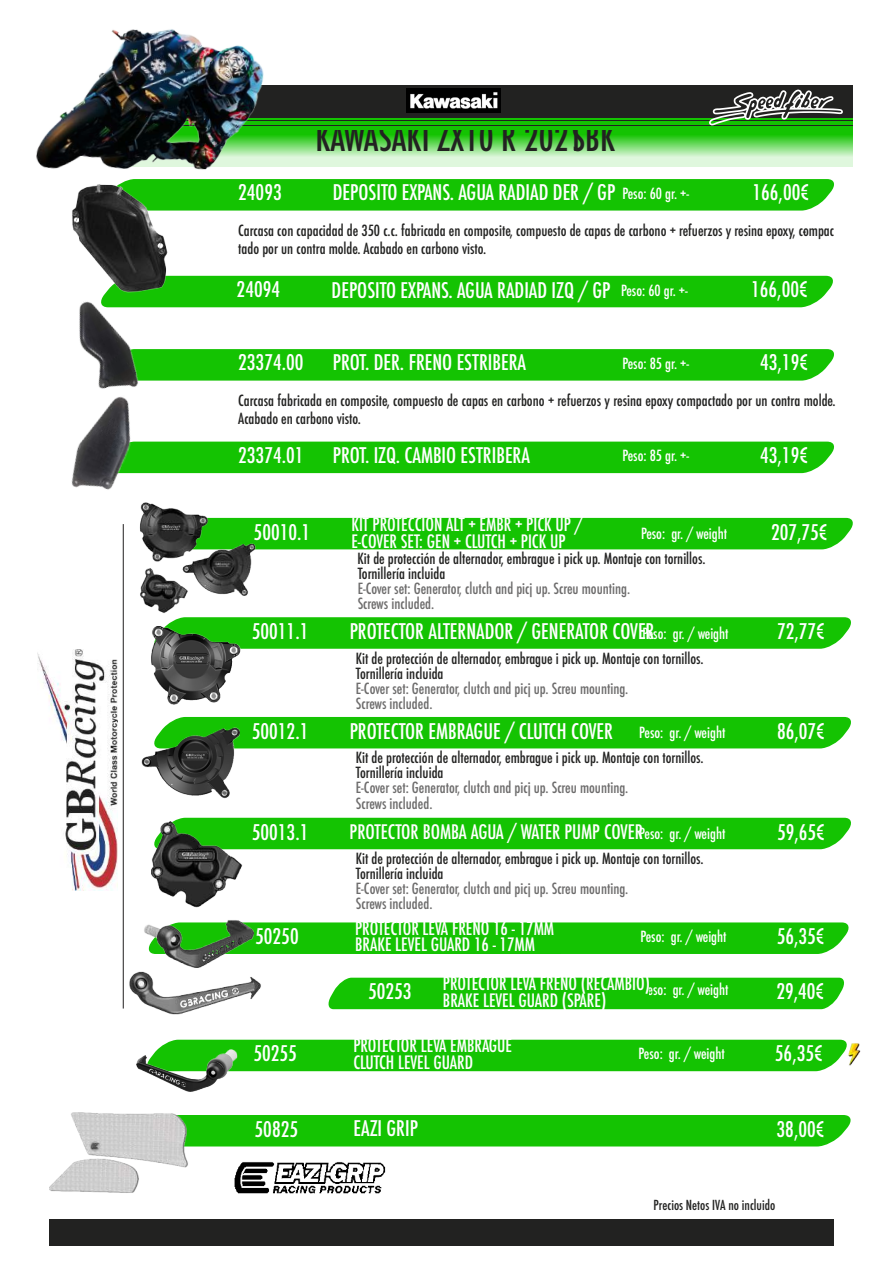
<style>
.page{position:relative;width:893px;height:1263px;background:#fff}
.page>*{position:absolute;margin:0;border:0;box-sizing:border-box;transform-origin:0 0}
.t1{font:500 condensed 36px "Futura";color:#222221}
.t2{font:500 condensed 21px "Futura";color:#fff}
.t3{font:500 condensed 19.5px "Futura";color:#fff}
.t4{font:500 condensed 18px/16.5px "Futura";color:#fff}
.t5{font:500 condensed 15px/15px "Futura";color:#222221}
.t6{font:500 condensed 15px/15px "Futura";color:#6d6c6c}
.t7{font:500 condensed 15px "Futura";color:#fff}
.t8{font:500 condensed 13.5px "Futura";color:#222221}
.s1{font-size:15px}
</style>
<div class="page">
<div style="left:49px;top:1219px;width:785px;height:26px;background:#222221"></div>
<svg style="left:277px;top:129px;width:576px;height:38px;background:#84df7b"></svg>
<div style="left:111px;top:85px;width:742px;height:44px;background:#222221"></div>
<svg style="left:277px;top:90px;width:576px;height:39px"></svg>
<img style="left:36px;top:29px;width:241px;height:141px">
<div style="left:257px;top:518px;width:596px;height:31px;background:#14c302"></div>
<svg style="left:266px;top:922px;width:583px;height:32px;background:#1ec50d"></svg>
<img style="left:123px;top:920px;width:143px;height:95px">
<div style="left:328px;top:978px;width:516px;height:31px;background:#14c302"></div>
<div style="left:443px;top:978px;width:205px;height:30px;background:#14c302"></div>
<div style="left:355px;top:923px;width:205px;height:30px;background:#14c302"></div>
<img style="left:38px;top:650px;width:79px;height:241px">
<div style="left:189px;top:1115px;width:662px;height:31px;background:#14c302"></div>
<img style="left:234px;top:1162px;width:152px;height:32px">
<img style="left:139px;top:502px;width:118px;height:111px">
<svg style="left:180px;top:617px;width:671px;height:32px;background:#1ac409"></svg>
<div style="left:239px;top:717px;width:612px;height:31px;background:#14c302"></div>
<div style="left:244px;top:818px;width:607px;height:31px;background:#14c302"></div>
<img style="left:151px;top:618px;width:92px;height:87px">
<img style="left:141px;top:717px;width:98px;height:82px">
<img style="left:152px;top:817px;width:92px;height:91px">
<img style="left:49px;top:1112px;width:140px;height:81px">
<hr style="left:123px;top:524px;width:1px;height:484px;background:#211f1f">
<div style="left:149px;top:276px;width:684px;height:31px;background:#14c302"></div>
<svg style="left:122px;top:179px;width:712px;height:32px;background:#1ac409"></svg>
<img style="left:72px;top:183px;width:96px;height:110px">
<svg style="left:149px;top:349px;width:685px;height:32px;background:#19c408"></svg>
<div style="left:146px;top:442px;width:688px;height:31px;background:#14c302"></div>
<img style="left:71px;top:407px;width:75px;height:83px">
<img style="left:72px;top:292px;width:77px;height:115px">
<div style="left:169px;top:1040px;width:676px;height:31px;background:#14c302"></div>
<div style="left:353px;top:1040px;width:206px;height:30px;background:#14c302"></div>
<img style="left:136px;top:1042px;width:103px;height:50px">
<img style="left:844px;top:1041px;width:17px;height:25px">
<h1 class="t1" style="left:315px;top:115px;width:301px">KAWASAKI ZX10 R 2021 SBK</h1>
<h2 class="t2" style="left:238px;top:179px;width:45px">24093</h2>
<h2 class="t2" style="left:333px;top:179px;width:358px">DEPOSITO EXPANS. AGUA RADIAD DER / GP <span class="s1">Peso: 60 gr. +-</span></h2>
<h2 class="t2" style="left:753px;top:179px;width:58px">166,00€</h2>
<p class="t5" style="left:238px;top:223px;width:597px">Carcasa con capacidad de 350 c.c. fabricada en composite, compuesto de capas de carbono + refuerzos y resina epoxy, compac</p>
<p class="t5" style="left:803px;top:223px;width:4px">-</p>
<p class="t5" style="left:238px;top:241px;width:249px">tado por un contra molde. Acabado en carbono visto.</p>
<h2 class="t2" style="left:237px;top:276px;width:45px">24094</h2>
<h2 class="t2" style="left:332px;top:277px;width:358px">DEPOSITO EXPANS. AGUA RADIAD IZQ / GP <span class="s1">Peso: 60 gr. +-</span></h2>
<h2 class="t2" style="left:751px;top:276px;width:58px">166,00€</h2>
<h2 class="t2" style="left:238px;top:349px;width:67px">23374.00</h2>
<h2 class="t2" style="left:333px;top:349px;width:195px">PROT. DER. FRENO ESTRIBERA</h2>
<p class="t7" style="left:622px;top:354px;width:68px">Peso: 85 gr. +-</p>
<h2 class="t2" style="left:760px;top:349px;width:49px">43,19€</h2>
<p class="t5" style="left:238px;top:391px;width:599px;line-height:18px">Carcasa fabricada en composite, compuesto de capas en carbono + refuerzos y resina epoxy compactado por un contra molde.<br>Acabado en carbono visto.</p>
<h2 class="t2" style="left:238px;top:442px;width:67px">23374.01</h2>
<h2 class="t2" style="left:333px;top:442px;width:199px">PROT. IZQ. CAMBIO ESTRIBERA</h2>
<p class="t7" style="left:622px;top:446px;width:68px">Peso: 85 gr. +-</p>
<h2 class="t2" style="left:760px;top:442px;width:49px">43,19€</h2>
<p class="t4" style="left:351px;top:517px;width:233px">KIT PROTECCIÓN ALT + EMBR + PICK UP /<br>E-COVER SET: GEN + CLUTCH + PICK UP</p>
<h2 class="t2" style="left:254px;top:519px;width:58px">50010.1</h2>
<h2 class="t2" style="left:771px;top:519px;width:58px">207,75€</h2>
<p class="t7" style="left:641px;top:524px;width:88px">Peso: gr. / weight</p>
<p class="t5" style="left:358px;top:551px;width:349px">Kit de protección de alternador, embrague i pick up. Montaje con tornillos.<br>Tornillería incluida</p>
<p class="t6" style="left:358px;top:581px;width:274px">E-Cover set: Generator, clutch and picj up. Screu mounting.<br>Screws included.</p>
<h2 class="t2" style="left:252px;top:618px;width:58px">50011.1</h2>
<h2 class="t2" style="left:350px;top:618px;width:380px">PROTECTOR ALTERNADOR / GENERATOR COVER<span class="s1">Peso: gr. / weight</span></h2>
<h2 class="t2" style="left:777px;top:618px;width:49px">72,77€</h2>
<p class="t5" style="left:356px;top:651px;width:349px">Kit de protección de alternador, embrague i pick up. Montaje con tornillos.<br>Tornillería incluida</p>
<p class="t6" style="left:356px;top:681px;width:274px">E-Cover set: Generator, clutch and picj up. Screu mounting.<br>Screws included.</p>
<h2 class="t2" style="left:252px;top:718px;width:58px">50012.1</h2>
<h2 class="t2" style="left:350px;top:718px;width:377px">PROTECTOR EMBRAGUE / CLUTCH COVER <span class="s1">Peso: gr. / weight</span></h2>
<h2 class="t2" style="left:777px;top:718px;width:49px">86,07€</h2>
<p class="t5" style="left:356px;top:750px;width:349px">Kit de protección de alternador, embrague i pick up. Montaje con tornillos.<br>Tornillería incluida</p>
<p class="t6" style="left:356px;top:780px;width:274px">E-Cover set: Generator, clutch and picj up. Screu mounting.<br>Screws included.</p>
<h2 class="t2" style="left:252px;top:818px;width:58px">50013.1</h2>
<h3 class="t3" style="left:350px;top:819px;width:377px">PROTECTOR BOMBA AGUA / WATER PUMP COVER<span class="s1">Peso: gr. / weight</span></h3>
<h2 class="t2" style="left:777px;top:818px;width:49px">59,65€</h2>
<p class="t5" style="left:356px;top:851px;width:349px">Kit de protección de alternador, embrague i pick up. Montaje con tornillos.<br>Tornillería incluida</p>
<p class="t6" style="left:356px;top:881px;width:274px">E-Cover set: Generator, clutch and picj up. Screu mounting.<br>Screws included.</p>
<p class="t4" style="left:355px;top:920px;width:201px">PROTECTOR LEVA FRENO 16 - 17MM<br>BRAKE LEVEL GUARD 16 - 17MM</p>
<h2 class="t2" style="left:255px;top:922px;width:45px">50250</h2>
<p class="t7" style="left:640px;top:927px;width:88px">Peso: gr. / weight</p>
<h2 class="t2" style="left:777px;top:923px;width:49px">56,35€</h2>
<h2 class="t2" style="left:368px;top:978px;width:45px">50253</h2>
<p class="t7" style="left:642px;top:980px;width:88px">Peso: gr. / weight</p>
<h2 class="t2" style="left:776px;top:978px;width:49px">29,40€</h2>
<p class="t4" style="left:443px;top:975px;width:209px">PROTECTOR LEVA FRENO (RECAMBIO)<br>BRAKE LEVEL GUARD (SPARE)</p>
<p class="t4" style="left:353px;top:1037px;width:160px">PROTECTOR LEVA EMBRAGUE<br>CLUTCH LEVEL GUARD</p>
<h2 class="t2" style="left:253px;top:1040px;width:45px">50255</h2>
<p class="t7" style="left:639px;top:1044px;width:88px">Peso: gr. / weight</p>
<h2 class="t2" style="left:775px;top:1040px;width:49px">56,35€</h2>
<h2 class="t2" style="left:255px;top:1116px;width:45px">50825</h2>
<h2 class="t2" style="left:353px;top:1115px;width:66px">EAZI GRIP</h2>
<h2 class="t2" style="left:777px;top:1116px;width:49px">38,00€</h2>
<p class="t8" style="left:653px;top:1196px;width:123px">Precios Netos IVA no incluido</p>
</div>
